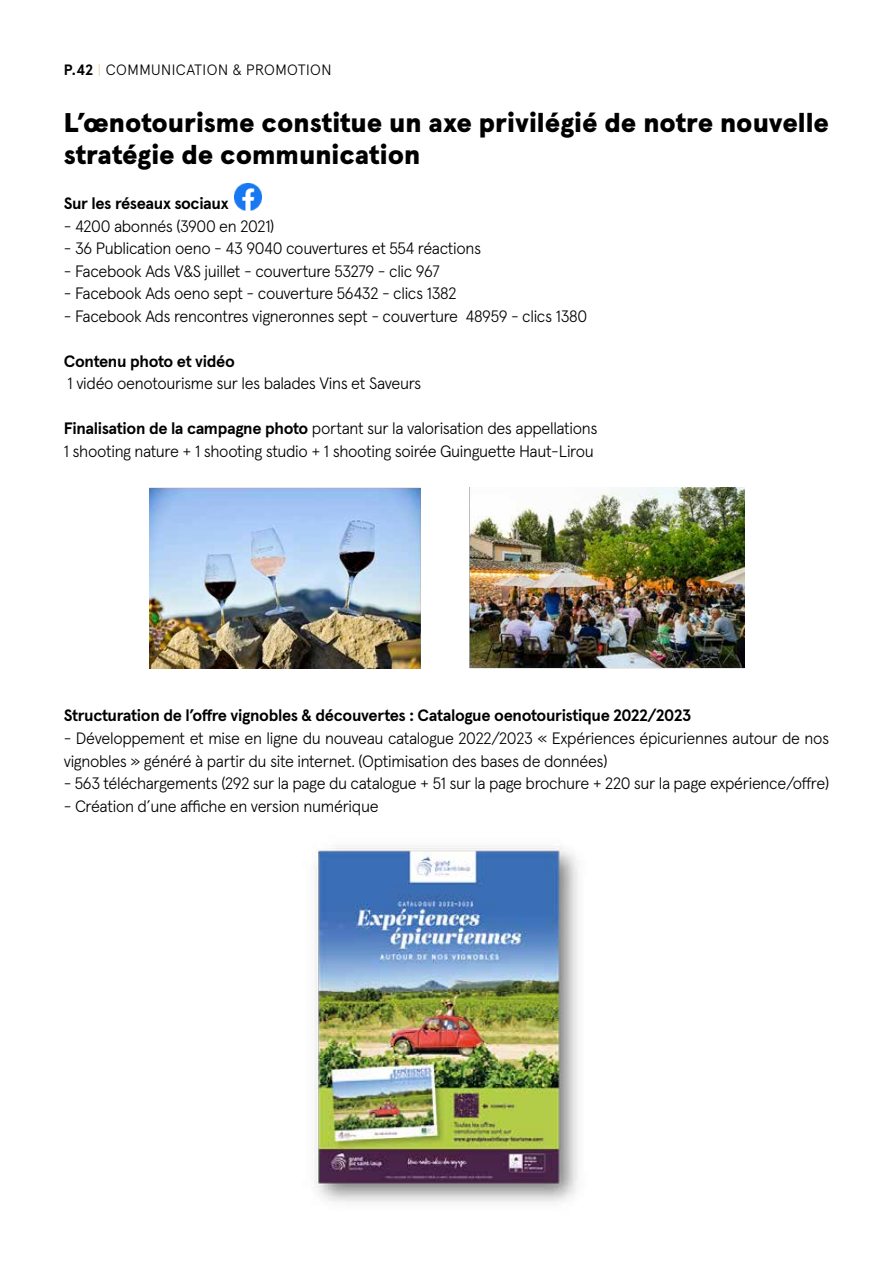
<style>
.page{position:relative;width:893px;height:1263px;background:#fff}
.page>*{position:absolute;margin:0;border:0;box-sizing:border-box;transform-origin:0 0}
.t1{font:900 27px/32.4px "Apercu Pro";color:#000}
.t2{font:300 16.5px/22.5px "Apercu Pro";letter-spacing:-.02em;color:#000}
.t3{font:700 16.5px "Apercu Pro";letter-spacing:-.02em;color:#000}
.t4{font:300 15px "Apercu Pro";letter-spacing:.03em;color:#000}
.s1{font-weight:700;color:#020203}
.s2{font-weight:100;color:#e59f43}
.s3{font-weight:700}
</style>
<div class="page">
<img style="left:149px;top:487px;width:595px;height:181px">
<img style="left:314px;top:846px;width:264px;height:356px">
<img style="left:234px;top:183px;width:27px;height:27px">
<p class="t4" style="left:64px;top:58px;width:269px"><span class="s1">P.42</span> <span class="s2">|</span> COMMUNICATION &amp; PROMOTION</p>
<h1 class="t1" style="left:64px;top:104px;width:767px">L’œnotourisme constitue un axe privilégié de notre nouvelle stratégie de communication</h1>
<p class="t3" style="left:64px;top:191px;width:166px">Sur les réseaux sociaux</p>
<p class="t2" style="left:64px;top:213px;width:212px">- 4200 abonnés (3900 en 2021)</p>
<p class="t2" style="left:64px;top:236px;width:419px">- 36 Publication oeno - 43 9040 couvertures et 554 réactions</p>
<p class="t2" style="left:64px;top:258px;width:378px">- Facebook Ads V&amp;S juillet - couverture 53279 - clic 967</p>
<p class="t2" style="left:64px;top:281px;width:394px">- Facebook Ads oeno sept - couverture 56432 - clics 1382</p>
<p class="t2" style="left:64px;top:303px;width:525px">- Facebook Ads rencontres vigneronnes sept - couverture 48959 - clics 1380</p>
<p class="t3" style="left:64px;top:348px;width:173px">Contenu photo et vidéo</p>
<p class="t2" style="left:68px;top:371px;width:355px">1 vidéo oenotourisme sur les balades Vins et Saveurs</p>
<p class="t2" style="left:64px;top:416px;width:535px"><span class="s3">Finalisation de la campagne photo</span> portant sur la valorisation des appellations<br>1 shooting nature + 1 shooting studio + 1 shooting soirée Guinguette Haut-Lirou</p>
<p class="t3" style="left:64px;top:703px;width:629px">Structuration de l’offre vignobles &amp; découvertes : Catalogue oenotouristique 2022/2023</p>
<p class="t2" style="left:64px;top:726px;width:767px">- Développement et mise en ligne du nouveau catalogue 2022/2023 « Expériences épicuriennes autour de nos vignobles » généré à partir du site internet. (Optimisation des bases de données)</p>
<p class="t2" style="left:64px;top:771px;width:767px">- 563 téléchargements (292 sur la page du catalogue + 51 sur la page brochure + 220 sur la page expérience/offre)</p>
<p class="t2" style="left:64px;top:793px;width:316px">- Création d’une affiche en version numérique</p>
</div>
